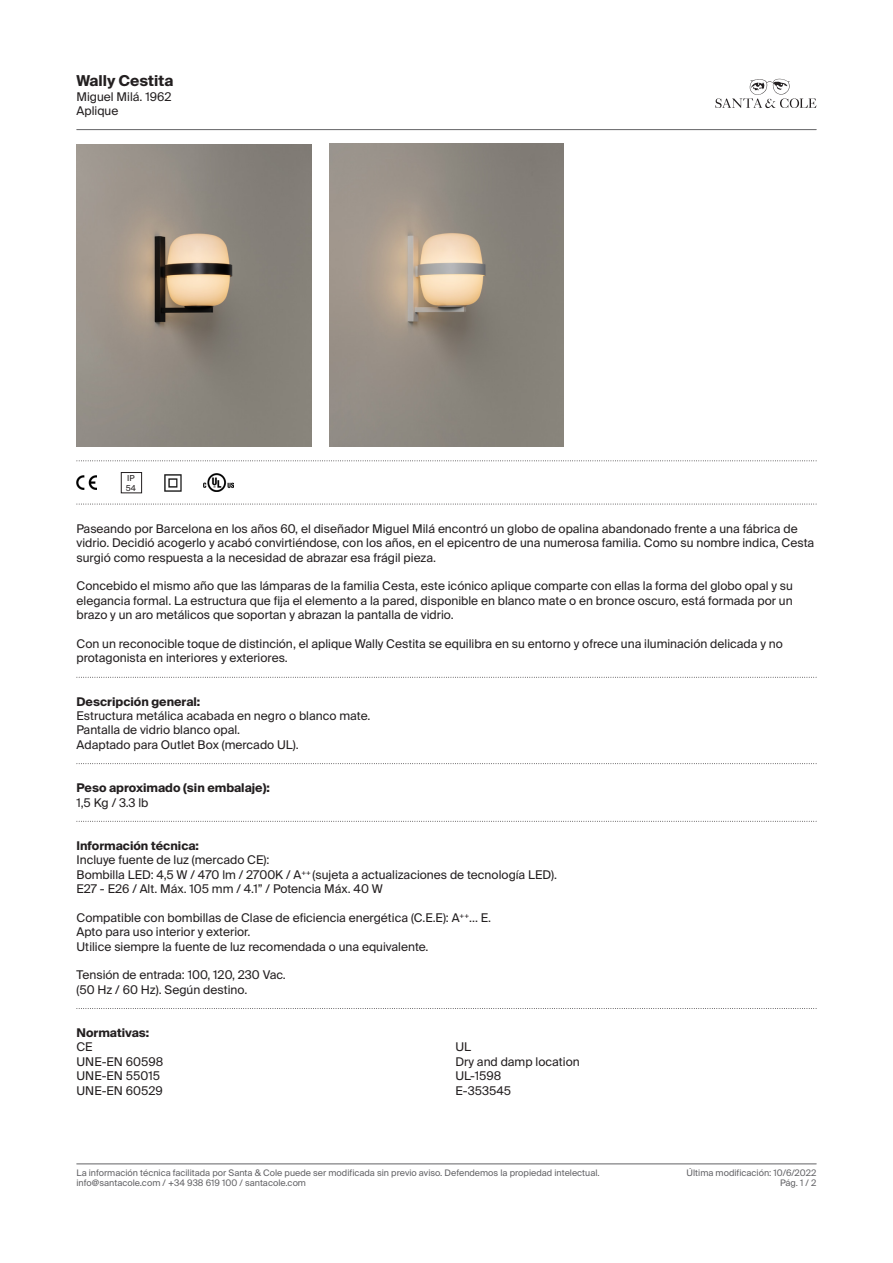
<style>
.page{position:relative;width:893px;height:1263px;background:#fff}
.page>*{position:absolute;margin:0;border:0;box-sizing:border-box;transform-origin:0 0}
.t1{font:700 15px "Suisse Intl";color:#231f20}
.t2{font:12px/14.4px "Suisse Intl";color:#231f20}
.t3{font:700 12px/14.4px "Suisse Intl";color:#231f20}
.t4{font:9px "Suisse Intl";color:#636366}
.t5{font:8.25px "Suisse Intl";color:#231f20}
.s1{font-weight:700}
.s2{font-weight:400}
</style>
<div class="page">
<svg style="left:715px;top:79px;width:101px;height:29px"></svg>
<hr style="left:77px;top:129px;width:739px;height:1px;background:#636366">
<hr style="left:77px;top:1163px;width:739px;height:1px;background:#636366">
<svg style="left:77px;top:460px;width:740px;height:1px"></svg>
<svg style="left:77px;top:504px;width:740px;height:1px"></svg>
<svg style="left:77px;top:821px;width:740px;height:1px"></svg>
<svg style="left:77px;top:1008px;width:740px;height:1px"></svg>
<svg style="left:77px;top:677px;width:740px;height:1px"></svg>
<img style="left:77px;top:476px;width:19px;height:13px">
<img style="left:203px;top:473px;width:31px;height:18px">
<div style="left:121px;top:472px;width:21px;height:21px;border:1px solid #231f20"></div>
<img style="left:165px;top:474px;width:16px;height:17px">
<svg style="left:77px;top:763px;width:740px;height:1px"></svg>
<img style="left:77px;top:144px;width:234px;height:302px">
<img style="left:329px;top:144px;width:235px;height:302px">
<p class="t1" style="left:77px;top:72px;width:98px">Wally Cestita</p>
<p class="t2" style="left:77px;top:89px;width:97px">Miguel Milá. 1962<br>Aplique</p>
<p class="t5" style="left:127px;top:473px;width:9px">IP</p>
<p class="t5" style="left:126px;top:483px;width:12px">54</p>
<p class="t2" style="left:77px;top:521px;width:739px">Paseando por Barcelona en los años 60, el diseñador Miguel Milá encontró un globo de opalina abandonado frente a una fábrica de vidrio. Decidió acogerlo y acabó convirtiéndose, con los años, en el epicentro de una numerosa familia. Como su nombre indica, Cesta surgió como respuesta a la necesidad de abrazar esa frágil pieza.</p>
<p class="t2" style="left:77px;top:579px;width:718px;text-align:justify">Concebido el mismo año que las lámparas de la familia Cesta, este icónico aplique comparte con ellas la forma del globo opal y su elegancia formal. La estructura que fija el elemento a la pared, disponible en blanco mate o en bronce oscuro, está formada por un brazo y un aro metálicos que soportan y abrazan la pantalla de vidrio.</p>
<p class="t2" style="left:77px;top:637px;width:708px">Con un reconocible toque de distinción, el aplique Wally Cestita se equilibra en su entorno y ofrece una iluminación delicada y no protagonista en interiores y exteriores.</p>
<p class="t2" style="left:77px;top:694px;width:295px"><span class="s1">Descripción general:<br></span>Estructura metálica acabada en negro o blanco mate.</p>
<p class="t2" style="left:77px;top:723px;width:165px">Pantalla de vidrio blanco opal.</p>
<p class="t2" style="left:77px;top:737px;width:224px">Adaptado para Outlet Box (mercado UL).</p>
<p class="t3" style="left:77px;top:781px;width:195px">Peso aproximado (sin embalaje):<br><span class="s2">1,5 Kg / 3.3 lb</span></p>
<p class="t2" style="left:77px;top:838px;width:194px"><span class="s1">Información técnica:<br></span>Incluye fuente de luz (mercado CE):</p>
<p class="t2" style="left:77px;top:867px;width:482px">Bombilla LED: 4,5 W / 470 lm / 2700K / A<sup>++</sup> (sujeta a actualizaciones de tecnología LED).</p>
<p class="t2" style="left:77px;top:881px;width:308px">E27 - E26 / Alt. Máx. 105 mm / 4.1” / Potencia Máx. 40 W</p>
<p class="t2" style="left:77px;top:910px;width:416px">Compatible con bombillas de Clase de eficiencia energética (C.E.E): A<sup>++</sup>... E.</p>
<p class="t2" style="left:77px;top:925px;width:175px">Apto para uso interior y exterior.</p>
<p class="t2" style="left:77px;top:939px;width:354px">Utilice siempre la fuente de luz recomendada o una equivalente.</p>
<p class="t2" style="left:77px;top:968px;width:211px">Tensión de entrada: 100, 120, 230 Vac.</p>
<p class="t2" style="left:77px;top:982px;width:172px">(50 Hz / 60 Hz). Según destino.</p>
<p class="t2" style="left:77px;top:1025px;width:88px"><span class="s1">Normativas:<br></span>CE<br>UNE-EN 60598</p>
<p class="t2" style="left:77px;top:1069px;width:85px">UNE-EN 55015</p>
<p class="t2" style="left:77px;top:1083px;width:88px">UNE-EN 60529</p>
<p class="t2" style="left:455px;top:1040px;width:17px">UL</p>
<p class="t2" style="left:455px;top:1054px;width:126px">Dry and damp location</p>
<p class="t2" style="left:455px;top:1069px;width:47px">UL-1598</p>
<p class="t2" style="left:455px;top:1083px;width:57px">E-353545</p>
<p class="t4" style="left:77px;top:1167px;width:525px">La información técnica facilitada por Santa &amp; Cole puede ser modificada sin previo aviso. Defendemos la propiedad intelectual.</p>
<p class="t4" style="left:686px;top:1167px;width:131px">Última modificación: 10/6/2022</p>
<p class="t4" style="left:77px;top:1178px;width:231px">info@santacole.com / +34 938 619 100 / santacole.com</p>
<p class="t4" style="left:780px;top:1178px;width:38px">Pág. 1 / 2</p>
</div>
